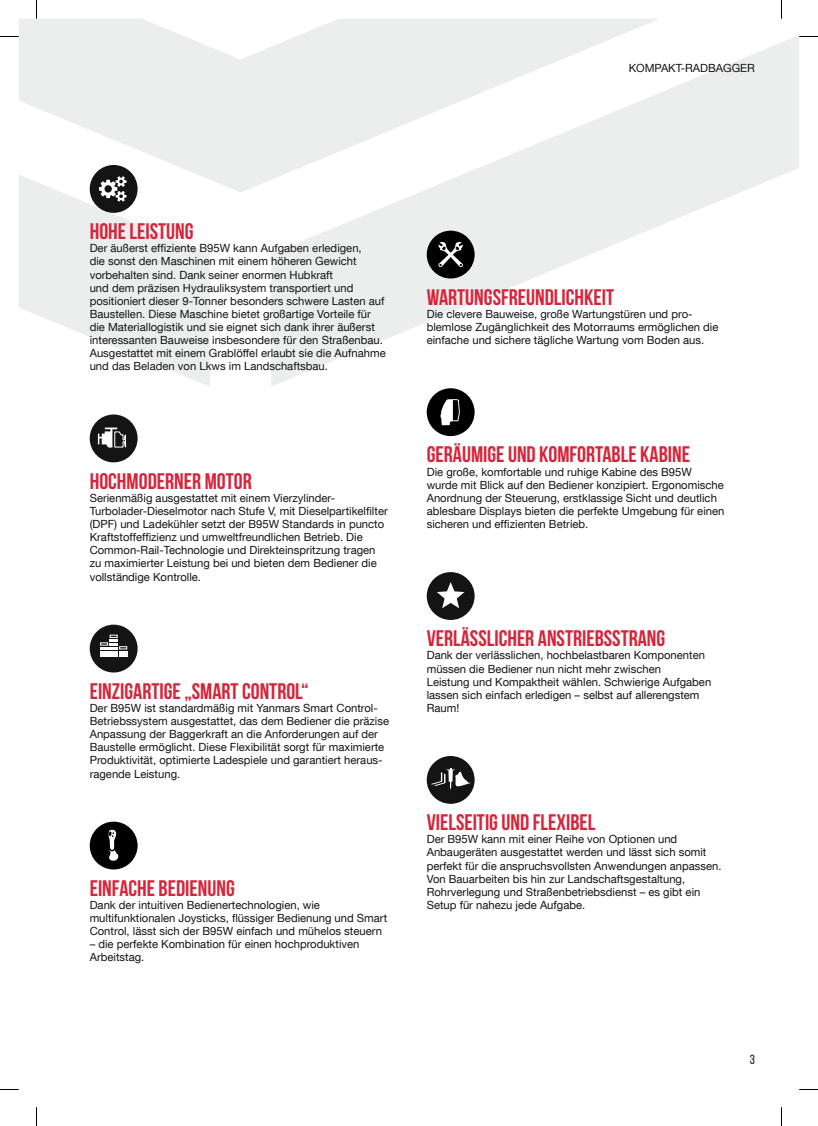
<style>
.page{position:relative;width:818px;height:1126px;background:#fff}
.page>*{position:absolute;margin:0;border:0;box-sizing:border-box;transform-origin:0 0}
.t1{font:700 22.5px "Bebas Neue";color:#d6253a}
.t2{font:13.25px "Bebas Neue";color:#131413}
.t3{font:11.25px/13.1px "Helvetica Neue LT Com";color:#131413}
</style>
<div class="page">
<svg style="left:271px;top:36px;width:527px;height:350px"></svg>
<svg style="left:19px;top:19px;width:640px;height:173px;fill:#eceded"></svg>
<svg style="left:19px;top:174px;width:191px;height:212px;fill:#eceded"></svg>
<div style="left:90px;top:165px;width:47px;height:48px;background:#131413;border-radius:50%"></div>
<svg style="left:99px;top:176px;width:27px;height:25px"></svg>
<div style="left:90px;top:414px;width:47px;height:48px;background:#131413;border-radius:50%"></div>
<svg style="left:98px;top:427px;width:29px;height:21px"></svg>
<div style="left:90px;top:624px;width:47px;height:48px;background:#131413;border-radius:50%"></div>
<svg style="left:100px;top:634px;width:28px;height:23px"></svg>
<div style="left:90px;top:821px;width:47px;height:48px;background:#000;border-radius:50%"></div>
<svg style="left:108px;top:829px;width:11px;height:32px"></svg>
<div style="left:426px;top:231px;width:48px;height:47px;background:#000;border-radius:50%"></div>
<svg style="left:438px;top:242px;width:25px;height:25px"></svg>
<div style="left:426px;top:388px;width:48px;height:48px;background:#000;border-radius:50%"></div>
<svg style="left:440px;top:399px;width:19px;height:26px"></svg>
<div style="left:426px;top:572px;width:48px;height:48px;background:#131413;border-radius:50%"></div>
<svg style="left:437px;top:582px;width:27px;height:26px"></svg>
<div style="left:426px;top:756px;width:48px;height:47px;background:#131413;border-radius:50%"></div>
<svg style="left:431px;top:768px;width:39px;height:21px"></svg>
<svg style="left:0;top:36px;width:19px;height:1px"></svg>
<svg style="left:798px;top:36px;width:19px;height:1px"></svg>
<svg style="left:0;top:1089px;width:19px;height:1px"></svg>
<svg style="left:799px;top:1089px;width:18px;height:1px"></svg>
<svg style="left:36px;top:0;width:1px;height:19px"></svg>
<svg style="left:36px;top:1107px;width:1px;height:18px"></svg>
<p class="t3" style="left:628px;top:61px;width:128px">KOMPAKT-RADBAGGER</p>
<h1 class="t1" style="left:90px;top:219px;width:105px">HOHE LEISTUNG</h1>
<p class="t3" style="left:90px;top:241px;width:297px">Der äußerst effiziente B95W kann Aufgaben erledigen,<br>die sonst den Maschinen mit einem höheren Gewicht vorbehalten sind. Dank seiner enormen Hubkraft<br>und dem präzisen Hydrauliksystem transportiert und positioniert dieser 9-Tonner besonders schwere Lasten auf Baustellen. Diese Maschine bietet großartige Vorteile für die Materiallogistik und sie eignet sich dank ihrer äußerst interessanten Bauweise insbesondere für den Straßenbau.<br>Ausgestattet mit einem Grablöffel erlaubt sie die Aufnahme und das Beladen von Lkws im Landschaftsbau.</p>
<h1 class="t1" style="left:90px;top:468px;width:163px">HOCHMODERNER MOTOR</h1>
<p class="t3" style="left:90px;top:491px;width:299px">Serienmäßig ausgestattet mit einem Vierzylinder-Turbolader-Dieselmotor nach Stufe V, mit Dieselpartikelfilter (DPF) und Ladekühler setzt der B95W Standards in puncto Kraftstoffeffizienz und umweltfreundlichen Betrieb. Die Common-Rail-Technologie und Direkteinspritzung tragen zu maximierter Leistung bei und bieten dem Bediener die vollständige Kontrolle.</p>
<h1 class="t1" style="left:90px;top:678px;width:220px">EINZIGARTIGE „SMART CONTROL“</h1>
<p class="t3" style="left:90px;top:701px;width:301px">Der B95W ist standardmäßig mit Yanmars Smart Control-Betriebssystem ausgestattet, das dem Bediener die präzise Anpassung der Baggerkraft an die Anforderungen auf der Baustelle ermöglicht. Diese Flexibilität sorgt für maximierte Produktivität, optimierte Ladespiele und garantiert heraus&shy;ragende Leistung.</p>
<h1 class="t1" style="left:90px;top:875px;width:146px">EINFACHE BEDIENUNG</h1>
<p class="t3" style="left:90px;top:898px;width:299px">Dank der intuitiven Bedienertechnologien, wie multifunktionalen Joysticks, flüssiger Bedienung und Smart<br>Control, lässt sich der B95W einfach und mühelos steuern</p>
<p class="t3" style="left:90px;top:937px;width:271px">– die perfekte Kombination für einen hochproduktiven<br>Arbeitstag.</p>
<h1 class="t1" style="left:426px;top:284px;width:189px">WARTUNGSFREUNDLICHKEIT</h1>
<p class="t3" style="left:426px;top:307px;width:293px">Die clevere Bauweise, große Wartungstüren und pro&shy;blemlose Zugänglichkeit des Motorraums ermöglichen die einfache und sichere tägliche Wartung vom Boden aus.</p>
<h1 class="t1" style="left:426px;top:442px;width:264px">GERÄUMIGE UND KOMFORTABLE KABINE</h1>
<p class="t3" style="left:426px;top:464px;width:299px">Die große, komfortable und ruhige Kabine des B95W wurde mit Blick auf den Bediener konzipiert. Ergonomische Anordnung der Steuerung, erstklassige Sicht und deutlich ablesbare Displays bieten die perfekte Umgebung für einen sicheren und effizienten Betrieb.</p>
<h1 class="t1" style="left:426px;top:626px;width:240px">VERLÄSSLICHER ANSTRIEBSSTRANG</h1>
<p class="t3" style="left:426px;top:648px;width:286px">Dank der verlässlichen, hochbelastbaren Komponenten müssen die Bediener nun nicht mehr zwischen<br>Leistung und Kompaktheit wählen. Schwierige Aufgaben lassen sich einfach erledigen – selbst auf allerengstem Raum!</p>
<h1 class="t1" style="left:426px;top:809px;width:170px">VIELSEITIG UND FLEXIBEL</h1>
<p class="t3" style="left:426px;top:832px;width:296px">Der B95W kann mit einer Reihe von Optionen und Anbaugeräten ausgestattet werden und lässt sich somit perfekt für die anspruchsvollsten Anwendungen anpassen.<br>Von Bauarbeiten bis hin zur Landschaftsgestaltung, Rohrverlegung und Straßenbetriebsdienst – es gibt ein Setup für nahezu jede Aufgabe.</p>
<p class="t2" style="left:749px;top:1052px;width:7px">3</p>
</div>
